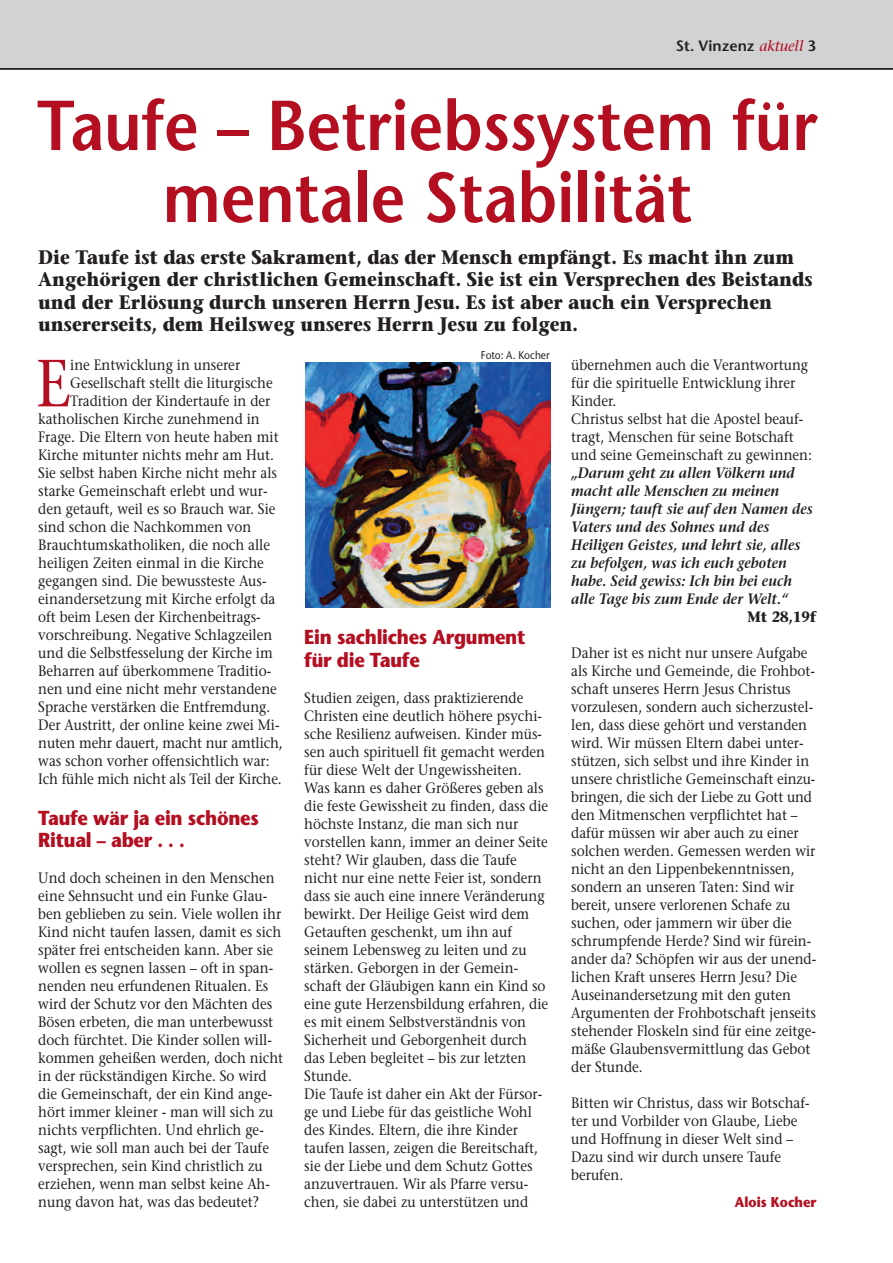
<style>
.page{position:relative;width:893px;height:1263px;background:#fff}
.page>*{position:absolute;margin:0;border:0;box-sizing:border-box;transform-origin:0 0}
.t1{font:600 70.5px/72px "Stone Sans Std";color:#b40e21;text-align:center;scale:.9 1}
.t2{font:500 66.45px "Stone Serif Std";color:#b40e21;scale:.9 1}
.t3{font:700 20.25px/22.5px "Stone Sans Std";letter-spacing:-.015em;color:#b40e21;scale:.9 1}
.t4{font:700 19.5px/22.5px "Stone Serif Std";color:#231f20;scale:.9 1}
.t5{font:500 15px/18px "Stone Serif Std";color:#231f20;scale:.9 1}
.t6{font:italic 600 15px/18px "Stone Serif Std";color:#231f20;scale:.9 1}
.t7{font:600 15px "Stone Sans Std";color:#231f20}
.t8{font:700 15px "Stone Serif Std";color:#231f20;scale:.9 1}
.t9{font:500 15px "Stone Sans ITC";color:#231f20}
.t10{font:700 14.25px "Stone Sans Std";color:#b40e21;scale:.9 1}
.t11{font:500 11.25px "Stone Sans ITC";color:#231f20;scale:.9 1}
.s1{font-family:"Stone Serif Std";font-weight:500;font-style:italic;color:#b40e21}
.s2{font-family:"Stone Serif Std";font-weight:700}
</style>
<div class="page">
<div style="left:0;top:0;width:893px;height:68px;background:#d1d2d4"></div>
<hr style="left:0;top:68px;width:893px;height:2px;background:#231f20">
<img style="left:305px;top:362px;width:245px;height:245px">
<p class="t7" style="left:676px;top:37px;width:142px">St. Vinzenz <span class="s1">aktuell</span> 3</p>
<p class="t9" style="left:686px;top:37px;width:46px"><span class="s2">t.</span> Vinz</p>
<h1 class="t1" style="left:37px;top:89px;width:869px">Taufe – Betriebssystem für mentale Stabilität</h1>
<p class="t4" style="left:38px;top:245px;width:862px">Die Taufe ist das erste Sakrament, das der Mensch empfängt. Es macht ihn zum Angehörigen der christlichen Gemeinschaft. Sie ist ein Versprechen des Beistands und der Erlösung durch unseren Herrn Jesu. Es ist aber auch ein Versprechen unsererseits, dem Heilsweg unseres Herrn Jesu zu folgen.</p>
<p class="t11" style="left:481px;top:348px;width:78px">Foto: A. Kocher</p>
<h2 class="t2" style="left:36px;top:344px;width:40px">E</h2>
<p class="t5" style="left:70px;top:356px;width:190px">ine Entwicklung in unserer</p>
<p class="t5" style="left:571px;top:356px;width:269px">übernehmen auch die Verantwortung für die spirituelle Entwicklung ihrer<br>Kinder.<br>Christus selbst hat die Apostel beauf&shy;tragt, Menschen für seine Botschaft und seine Gemeinschaft zu gewinnen:</p>
<p class="t6" style="left:571px;top:464px;width:270px">„Darum geht zu allen Völkern und macht alle Menschen zu meinen<br>Jüngern; tauft sie auf den Namen des<br>Vaters und des Sohnes und des<br>Heiligen Geistes, und lehrt sie, alles zu befolgen, was ich euch geboten habe. Seid gewiss: Ich bin bei euch alle Tage bis zum Ende der Welt.“</p>
<p class="t8" style="left:747px;top:608px;width:78px">Mt 28,19f</p>
<p class="t5" style="left:571px;top:644px;width:274px">Daher ist es nicht nur unsere Aufgabe als Kirche und Gemeinde, die Frohbot&shy;schaft unseres Herrn Jesus Christus vorzulesen, sondern auch sicherzustel&shy;len, dass diese gehört und verstanden wird. Wir müssen Eltern dabei unter&shy;stützen, sich selbst und ihre Kinder in unsere christliche Gemeinschaft einzu&shy;bringen, die sich der Liebe zu Gott und den Mitmenschen verpflichtet hat – dafür müssen wir aber auch zu einer solchen werden. Gemessen werden wir nicht an den Lippenbekenntnissen, sondern an unseren Taten: Sind wir bereit, unsere verlorenen Schafe zu suchen, oder jammern wir über die schrumpfende Herde? Sind wir fürein&shy;ander da? Schöpfen wir aus der unend&shy;lichen Kraft unseres Herrn Jesu? Die Auseinandersetzung mit den guten Argumenten der Frohbotschaft jenseits stehender Floskeln sind für eine zeitge&shy;mäße Glaubensvermittlung das Gebot der Stunde.</p>
<p class="t5" style="left:571px;top:1094px;width:266px">Bitten wir Christus, dass wir Botschaf&shy;ter und Vorbilder von Glaube, Liebe und Hoffnung in dieser Welt sind –<br>Dazu sind wir durch unsere Taufe berufen.</p>
<p class="t10" style="left:735px;top:1194px;width:92px">Alois Kocher</p>
<p class="t5" style="left:70px;top:374px;width:226px">Gesellschaft stellt die liturgische</p>
<p class="t5" style="left:70px;top:392px;width:224px">Tradition der Kindertaufe in der</p>
<p class="t5" style="left:38px;top:410px;width:248px">katholischen Kirche zunehmend in</p>
<p class="t5" style="left:38px;top:428px;width:269px">Frage. Die Eltern von heute haben mit</p>
<p class="t5" style="left:38px;top:446px;width:263px">Kirche mitunter nichts mehr am Hut.</p>
<p class="t5" style="left:38px;top:464px;width:267px">Sie selbst haben Kirche nicht mehr als</p>
<p class="t5" style="left:38px;top:482px;width:256px">starke Gemeinschaft erlebt und wur-</p>
<p class="t5" style="left:38px;top:500px;width:265px">den getauft, weil es so Brauch war. Sie</p>
<p class="t5" style="left:38px;top:518px;width:238px">sind schon die Nachkommen von</p>
<p class="t5" style="left:38px;top:536px;width:259px">Brauchtumskatholiken, die noch alle</p>
<p class="t5" style="left:38px;top:554px;width:252px">heiligen Zeiten einmal in die Kirche</p>
<p class="t5" style="left:38px;top:572px;width:255px">gegangen sind. Die bewussteste Aus-</p>
<p class="t5" style="left:38px;top:590px;width:265px">einandersetzung mit Kirche erfolgt da</p>
<p class="t5" style="left:38px;top:608px;width:249px">oft beim Lesen der Kirchenbeitrags-</p>
<p class="t5" style="left:38px;top:626px;width:262px">vorschreibung. Negative Schlagzeilen</p>
<p class="t5" style="left:38px;top:644px;width:262px">und die Selbstfesselung der Kirche im</p>
<p class="t5" style="left:38px;top:662px;width:260px">Beharren auf überkommene Traditio-</p>
<p class="t5" style="left:38px;top:680px;width:267px">nen und eine nicht mehr verstandene</p>
<p class="t5" style="left:38px;top:698px;width:259px">Sprache verstärken die Entfremdung.</p>
<p class="t5" style="left:38px;top:716px;width:270px">Der Austritt, der online keine zwei Mi-</p>
<p class="t5" style="left:38px;top:734px;width:273px">nuten mehr dauert, macht nur amtlich,</p>
<p class="t5" style="left:38px;top:752px;width:259px">was schon vorher offensichtlich war:</p>
<p class="t5" style="left:38px;top:770px;width:272px">Ich fühle mich nicht als Teil der Kirche.</p>
<h3 class="t3" style="left:38px;top:807px;width:247px">Taufe wär ja ein schönes<br>Ritual – aber . . .</h3>
<p class="t5" style="left:38px;top:869px;width:274px">Und doch scheinen in den Menschen eine Sehnsucht und ein Funke Glau&shy;ben geblieben zu sein. Viele wollen ihr Kind nicht taufen lassen, damit es sich später frei entscheiden kann. Aber sie wollen es segnen lassen – oft in span&shy;nenden neu erfundenen Ritualen. Es wird der Schutz vor den Mächten des Bösen erbeten, die man unterbewusst doch fürchtet. Die Kinder sollen will&shy;kommen geheißen werden, doch nicht in der rückständigen Kirche. So wird die Gemeinschaft, der ein Kind ange&shy;hört immer kleiner - man will sich zu nichts verpflichten. Und ehrlich ge&shy;sagt, wie soll man auch bei der Taufe versprechen, sein Kind christlich zu erziehen, wenn man selbst keine Ah&shy;nung davon hat, was das bedeutet?</p>
<h3 class="t3" style="left:304px;top:626px;width:247px">Ein sachliches Argument für die Taufe</h3>
<p class="t5" style="left:304px;top:688px;width:273px">Studien zeigen, dass praktizierende Christen eine deutlich höhere psychi&shy;sche Resilienz aufweisen. Kinder müs&shy;sen auch spirituell fit gemacht werden für diese Welt der Ungewissheiten.<br>Was kann es daher Größeres geben als die feste Gewissheit zu finden, dass die höchste Instanz, die man sich nur vorstellen kann, immer an deiner Seite steht? Wir glauben, dass die Taufe nicht nur eine nette Feier ist, sondern dass sie auch eine innere Veränderung bewirkt. Der Heilige Geist wird dem Getauften geschenkt, um ihn auf seinem Lebensweg zu leiten und zu stärken. Geborgen in der Gemein&shy;schaft der Gläubigen kann ein Kind so eine gute Herzensbildung erfahren, die es mit einem Selbstverständnis von Sicherheit und Geborgenheit durch das Leben begleitet – bis zur letzten Stunde.<br>Die Taufe ist daher ein Akt der Fürsor&shy;ge und Liebe für das geistliche Wohl des Kindes. Eltern, die ihre Kinder taufen lassen, zeigen die Bereitschaft, sie der Liebe und dem Schutz Gottes anzuvertrauen. Wir als Pfarre versu&shy;chen, sie dabei zu unterstützen und</p>
</div>
